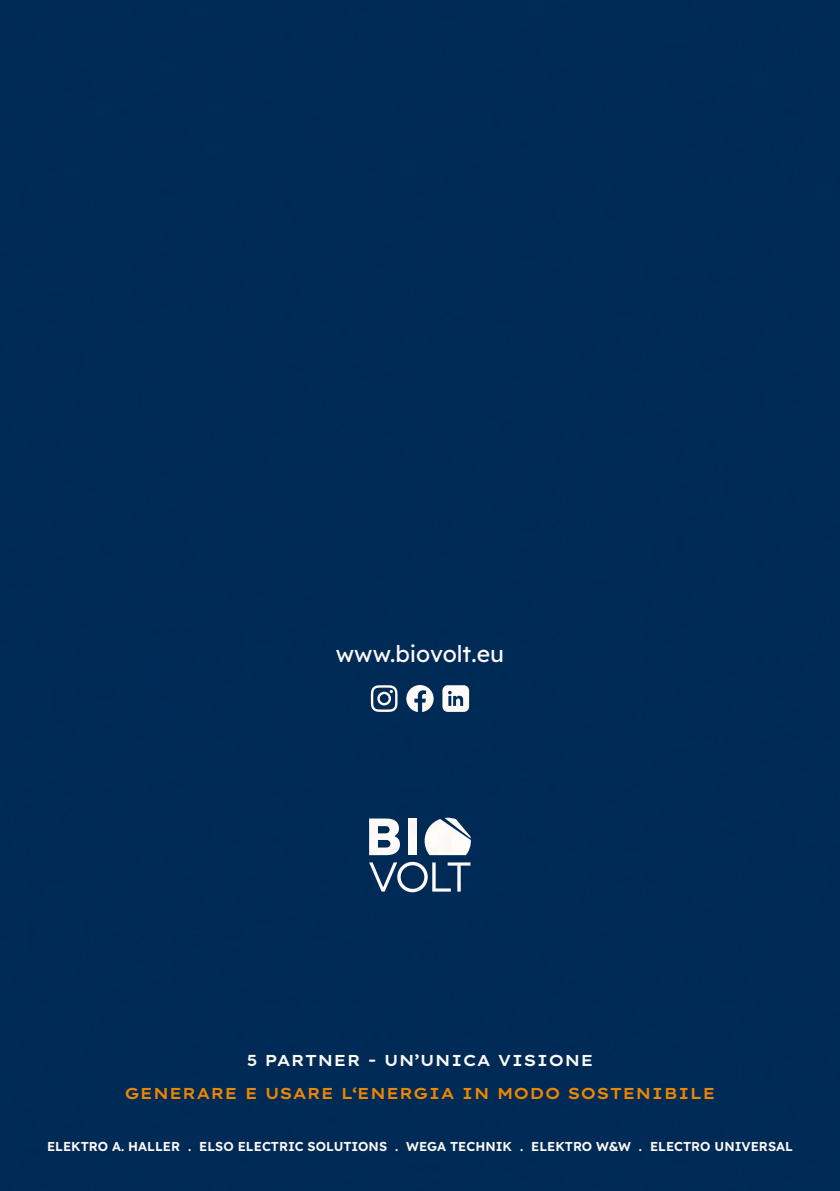
<style>
.page{position:relative;width:840px;height:1191px;background:#fff}
.page>*{position:absolute;margin:0;border:0;box-sizing:border-box;transform-origin:0 0}
.t1{font:23px "Lexend";color:#fff}
.t2{font:600 15.8px "Lexend Mega";color:#ee8a00}
.t3{font:600 15.8px "Lexend Mega";color:#fff}
.t4{font:600 13px "Lexend";color:#fff}
</style>
<div class="page">
<div style="left:0;top:0;width:839px;height:1191px;background:#002b57"></div>
<h1 class="t1" style="left:336px;top:636px;width:169px">www.biovolt.eu</h1>
<p class="t3" style="left:246px;top:1047px;width:348px">5 PARTNER - UN’UNICA VISIONE</p>
<p class="t2" style="left:124px;top:1080px;width:592px">GENERARE E USARE L‘ENERGIA IN MODO SOSTENIBILE</p>
<p class="t4" style="left:47px;top:1136px;width:747px">ELEKTRO A. HALLER . ELSO ELECTRIC SOLUTIONS . WEGA TECHNIK . ELEKTRO W&amp;W . ELECTRO UNIVERSAL</p>
</div>
